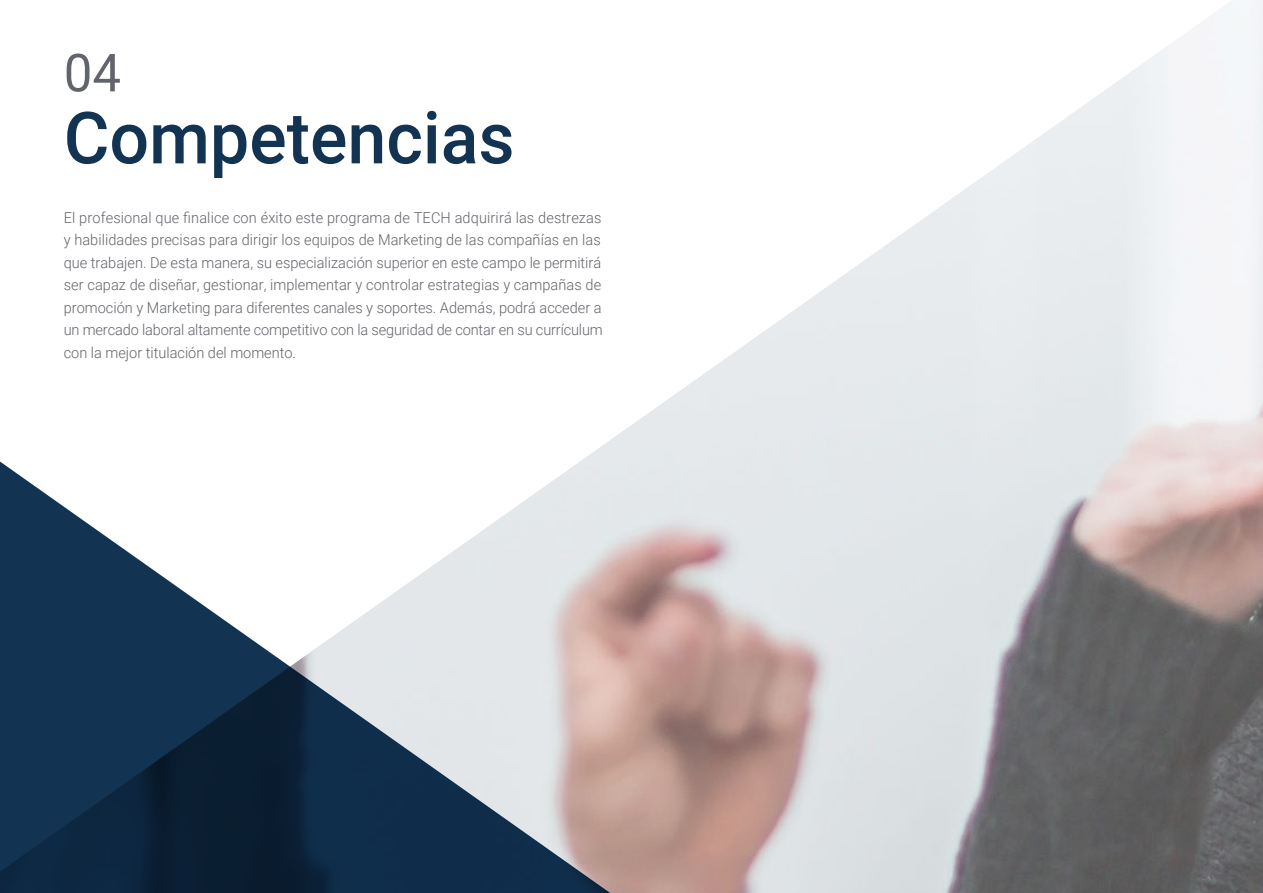
<style>
.page{position:relative;width:1263px;height:893px;background:#fff}
.page>*{position:absolute;margin:0;border:0;box-sizing:border-box;transform-origin:0 0}
.t1{font:500 72px "Roboto";color:#123352}
.t2{font:52.5px "Roboto";color:#61646a}
.t3{font:300 15px/22.5px "Roboto";color:#61646a}
</style>
<div class="page">
<img style="left:602px;top:0;width:661px;height:893px">
<svg style="left:0;top:446px;width:640px;height:447px"></svg>
<h2 class="t2" style="left:64px;top:36px;width:59px">04</h2>
<h1 class="t1" style="left:64px;top:87px;width:452px">Competencias</h1>
<p class="t3" style="left:64px;top:206px;width:540px">El profesional que finalice con éxito este programa de TECH adquirirá las destrezas y habilidades precisas para dirigir los equipos de Marketing de las compañías en las que trabajen. De esta manera, su especialización superior en este campo le permitirá ser capaz de diseñar, gestionar, implementar y controlar estrategias y campañas de promoción y Marketing para diferentes canales y soportes. Además, podrá acceder a un mercado laboral altamente competitivo con la seguridad de contar en su currículum con la mejor titulación del momento.</p>
</div>
